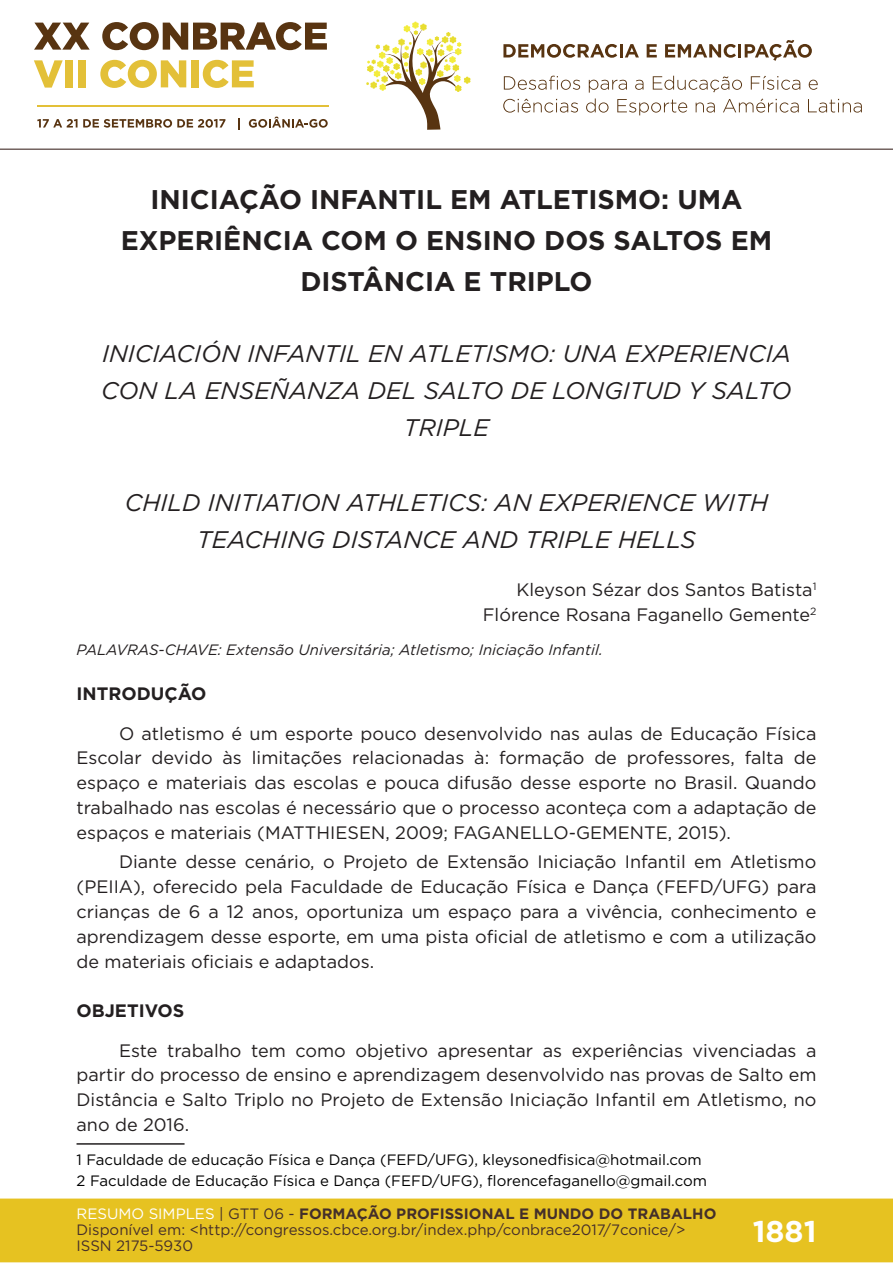
<style>
.page{position:relative;width:893px;height:1263px;background:#fff}
.page>*{position:absolute;margin:0;border:0;box-sizing:border-box;transform-origin:0 0}
.t1{font:700 30px "Gotham";color:#fff}
.t2{font:700 27px/41.4px "Gotham";color:#231f20;text-align:center}
.t3{font:italic 24px/36.9px "Gotham";color:#231f20;text-align:center}
.t4{font:18px/24.9px "Gotham";color:#231f20;text-align:justify}
.t5{font:700 18px "Gotham";color:#231f20}
.t6{font:15px/16px "Gotham";color:#462f2a}
.t7{font:15px/21.3px "Gotham";color:#000001}
.t8{font:italic 15px "Gotham";color:#231f20}
.s1{color:#fff}
.s2{color:#442f2a}
.s3{font-weight:700;color:#442f2a}
</style>
<div class="page">
<div style="left:0;top:1198px;width:893px;height:64px;background:#e6c221;border:2px solid #e6c221"></div>
<svg style="left:34px;top:23px;width:56px;height:27px"></svg>
<svg style="left:102px;top:22px;width:225px;height:28px"></svg>
<svg style="left:34px;top:60px;width:29px;height:28px"></svg>
<div style="left:65px;top:60px;width:8px;height:27px;background:#e3c038"></div>
<div style="left:78px;top:60px;width:8px;height:27px;background:#e3c038"></div>
<svg style="left:100px;top:60px;width:86px;height:28px"></svg>
<div style="left:191px;top:60px;width:8px;height:27px;background:#e3c038"></div>
<svg style="left:203px;top:60px;width:51px;height:28px"></svg>
<svg style="left:37px;top:119px;width:188px;height:9px"></svg>
<svg style="left:238px;top:118px;width:2px;height:11px"></svg>
<svg style="left:249px;top:117px;width:79px;height:11px"></svg>
<hr style="left:37px;top:105px;width:291px;height:2px;background:#e3c038">
<svg style="left:366px;top:21px;width:105px;height:109px"></svg>
<svg style="left:503px;top:44px;width:136px;height:14px"></svg>
<svg style="left:647px;top:44px;width:10px;height:13px"></svg>
<svg style="left:665px;top:40px;width:147px;height:21px"></svg>
<svg style="left:504px;top:76px;width:76px;height:14px"></svg>
<svg style="left:809px;top:80px;width:9px;height:10px"></svg>
<svg style="left:503px;top:99px;width:75px;height:14px"></svg>
<svg style="left:586px;top:76px;width:214px;height:39px"></svg>
<svg style="left:808px;top:99px;width:54px;height:14px"></svg>
<hr style="left:0;top:149px;width:893px;height:1px;background:#442f2a">
<hr style="left:77px;top:1143px;width:108px;height:2px;background:#231f20">
<h2 class="t2" style="left:121px;top:178px;width:653px">INICIAÇÃO INFANTIL EM ATLETISMO: UMA<br>EXPERIÊNCIA COM O ENSINO DOS SALTOS EM<br>DISTÂNCIA E TRIPLO</h2>
<h3 class="t3" style="left:101px;top:335px;width:692px">INICIACIÓN INFANTIL EN ATLETISMO: UNA EXPERIENCIA<br>CON LA ENSEÑANZA DEL SALTO DE LONGITUD Y SALTO<br>TRIPLE</h3>
<h3 class="t3" style="left:125px;top:484px;width:645px">CHILD INITIATION ATHLETICS: AN EXPERIENCE WITH<br>TEACHING DISTANCE AND TRIPLE HELLS</h3>
<p class="t4" style="left:483px;top:577px;width:335px;text-align:right">Kleyson Sézar dos Santos Batista<sup>1<br></sup>Flórence Rosana Faganello Gemente<sup>2</sup></p>
<p class="t8" style="left:77px;top:640px;width:528px">PALAVRAS-CHAVE: Extensão Universitária; Atletismo; Iniciação Infantil.</p>
<p class="t5" style="left:77px;top:681px;width:131px">INTRODUÇÃO</p>
<p class="t4" style="left:77px;top:720px;width:741px;text-indent:43px">O atletismo é um esporte pouco desenvolvido nas aulas de Educação Física Escolar devido às limitações relacionadas à: formação de professores, falta de espaço e materiais das escolas e pouca difusão desse esporte no Brasil. Quando trabalhado nas escolas é necessário que o processo aconteça com a adaptação de espaços e materiais (MATTHIESEN, 2009; FAGANELLO-GEMENTE, 2015).</p>
<p class="t4" style="left:77px;top:849px;width:741px;text-indent:43px">Diante desse cenário, o Projeto de Extensão Iniciação Infantil em Atletismo (PEIIA), oferecido pela Faculdade de Educação Física e Dança (FEFD/UFG) para crianças de 6 a 12 anos, oportuniza um espaço para a vivência, conhecimento e aprendizagem desse esporte, em uma pista oficial de atletismo e com a utilização de materiais oficiais e adaptados.</p>
<p class="t5" style="left:77px;top:998px;width:109px">OBJETIVOS</p>
<p class="t4" style="left:77px;top:1037px;width:741px;text-indent:43px">Este trabalho tem como objetivo apresentar as experiências vivenciadas a partir do processo de ensino e aprendizagem desenvolvido nas provas de Salto em Distância e Salto Triplo no Projeto de Extensão Iniciação Infantil em Atletismo, no ano de 2016.</p>
<p class="t7" style="left:77px;top:1149px;width:632px">1 Faculdade de educação Física e Dança (FEFD/UFG), kleysonedfisica@hotmail.com<br>2 Faculdade de Educação Física e Dança (FEFD/UFG), florencefaganello@gmail.com</p>
<p class="t6" style="left:77px;top:1205px;width:641px"><span class="s1">RESUMO SIMPLES</span> <span class="s2">| GTT 06 -</span> <span class="s3">FORMAÇÃO PROFISSIONAL E MUNDO DO TRABALHO<br></span>Disponível em: &lt;http://congressos.cbce.org.br/index.php/conbrace2017/7conice/&gt;<br>ISSN 2175-5930</p>
<h1 class="t1" style="left:753px;top:1212px;width:65px">1881</h1>
</div>
